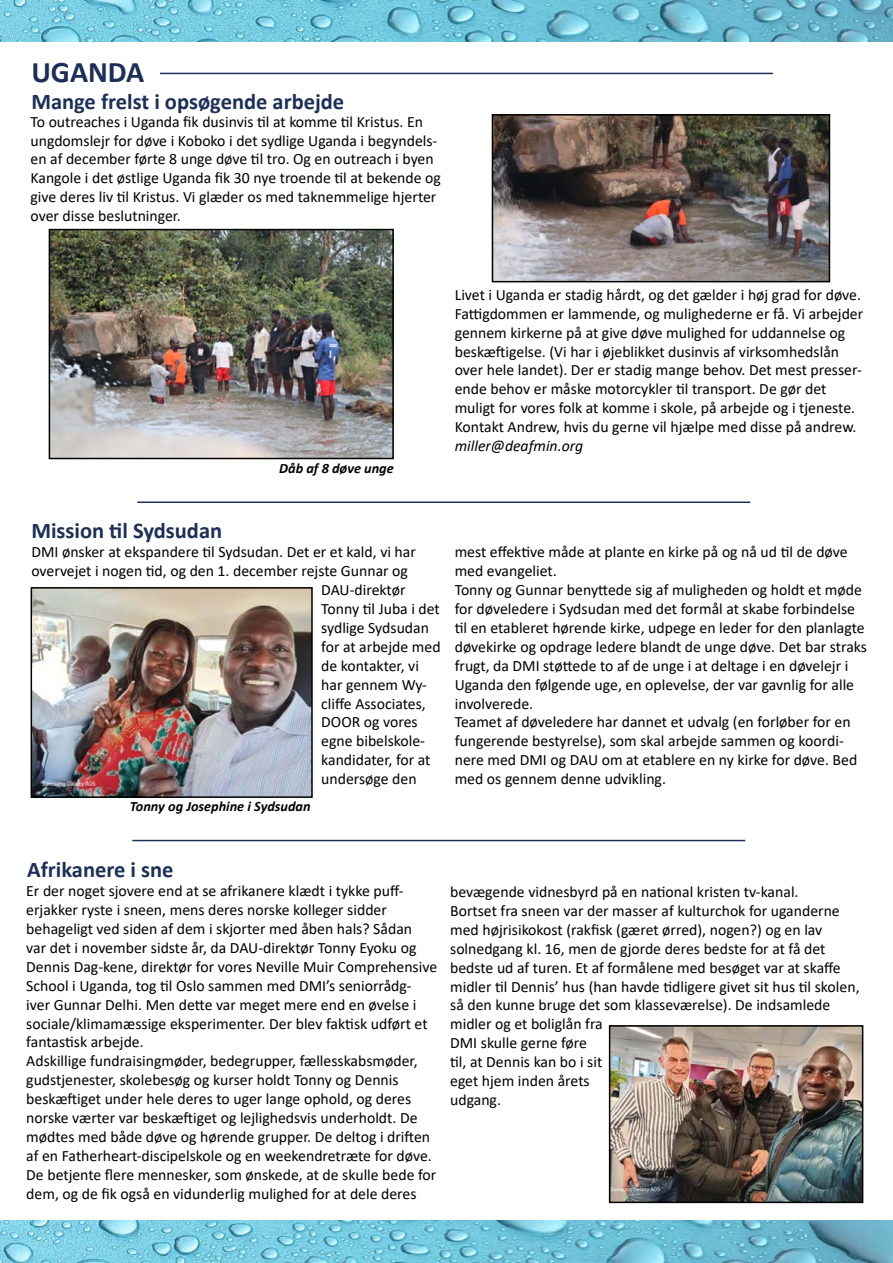
<style>
.page{position:relative;width:893px;height:1263px;background:#fff}
.page>*{position:absolute;margin:0;border:0;box-sizing:border-box;transform-origin:0 0}
.t1{font:700 30px "Calibri";color:#1c2f57}
.t2{font:700 22.5px "Calibri";color:#1c2f57}
.t3{font:15.75px/18.9px "Calibri";color:#000}
.t4{font:italic 15.75px "Calibri";color:#000}
.t5{font:italic 700 14.25px "Calibri";color:#000}
</style>
<div class="page">
<img style="left:0;top:0;width:893px;height:42px">
<img style="left:0;top:1220px;width:893px;height:43px">
<hr style="left:160px;top:73px;width:613px;height:1px;background:#1c2f57">
<img style="left:52px;top:232px;width:339px;height:224px">
<div style="left:49px;top:229px;width:345px;height:230px;border:2px solid #000"></div>
<img style="left:495px;top:117px;width:332px;height:162px">
<div style="left:492px;top:114px;width:338px;height:168px;border:2px solid #000"></div>
<hr style="left:137px;top:501px;width:613px;height:2px;background:#1c2f57">
<hr style="left:132px;top:840px;width:613px;height:1px;background:#1c2f57">
<img style="left:612px;top:1028px;width:248px;height:172px">
<div style="left:609px;top:1025px;width:254px;height:178px;border:2px solid #000"></div>
<img style="left:34px;top:590px;width:276px;height:205px">
<div style="left:31px;top:587px;width:282px;height:211px;border:2px solid #000"></div>
<h1 class="t1" style="left:31px;top:51px;width:115px">UGANDA</h1>
<p class="t3" style="left:31px;top:112px;width:412px">To outreaches i Uganda fik dusinvis til at komme til Kristus. En ungdomslejr for døve i Koboko i det sydlige Uganda i begyndels&shy;en af december førte 8 unge døve til tro. Og en outreach i byen Kangole i det østlige Uganda fik 30 nye troende til at bekende og give deres liv til Kristus. Vi glæder os med taknemmelige hjerter over disse beslutninger.</p>
<h2 class="t2" style="left:31px;top:86px;width:314px">Mange frelst i opsøgende arbejde</h2>
<p class="t5" style="left:279px;top:458px;width:116px">Dåb af 8 døve unge</p>
<p class="t3" style="left:455px;top:285px;width:410px">Livet i Uganda er stadig hårdt, og det gælder i høj grad for døve.<br>Fattigdommen er lammende, og mulighederne er få. Vi arbejder gennem kirkerne på at give døve mulighed for uddannelse og beskæftigelse. (Vi har i øjeblikket dusinvis af virksomhedslån over hele landet). Der er stadig mange behov. Det mest presser&shy;ende behov er måske motorcykler til transport. De gør det muligt for vores folk at komme i skole, på arbejde og i tjeneste.<br>Kontakt Andrew, hvis du gerne vil hjælpe med disse på andrew.</p>
<p class="t4" style="left:455px;top:435px;width:130px">miller@deafmin.org</p>
<h2 class="t2" style="left:31px;top:514px;width:192px">Mission til Sydsudan</h2>
<p class="t3" style="left:31px;top:542px;width:386px">DMI ønsker at ekspandere til Sydsudan. Det er et kald, vi har</p>
<p class="t3" style="left:31px;top:561px;width:378px">overvejet i nogen tid, og den 1. december rejste Gunnar og</p>
<p class="t3" style="left:321px;top:580px;width:86px">DAU-direktør</p>
<p class="t3" style="left:321px;top:599px;width:120px">Tonny til Juba i det</p>
<p class="t3" style="left:321px;top:618px;width:109px">sydlige Sydsudan</p>
<p class="t3" style="left:321px;top:637px;width:121px">for at arbejde med</p>
<p class="t3" style="left:321px;top:656px;width:99px">de kontakter, vi</p>
<p class="t3" style="left:321px;top:675px;width:107px">har gennem Wy-</p>
<p class="t3" style="left:321px;top:693px;width:106px">cliffe Associates,</p>
<p class="t3" style="left:321px;top:712px;width:98px">DOOR og vores</p>
<p class="t3" style="left:321px;top:731px;width:105px">egne bibelskole-</p>
<p class="t3" style="left:321px;top:750px;width:111px">kandidater, for at</p>
<p class="t3" style="left:321px;top:769px;width:97px">undersøge den</p>
<p class="t5" style="left:130px;top:796px;width:182px">Tonny og Josephine i Sydsudan</p>
<p class="t3" style="left:455px;top:542px;width:414px">mest effektive måde at plante en kirke på og nå ud til de døve med evangeliet.<br>Tonny og Gunnar benyttede sig af muligheden og holdt et møde for døveledere i Sydsudan med det formål at skabe forbindelse til en etableret hørende kirke, udpege en leder for den planlagte døvekirke og opdrage ledere blandt de unge døve. Det bar straks frugt, da DMI støttede to af de unge i at deltage i en døvelejr i Uganda den følgende uge, en oplevelse, der var gavnlig for alle involverede.<br>Teamet af døveledere har dannet et udvalg (en forløber for en fungerende bestyrelse), som skal arbejde sammen og koordi&shy;nere med DMI og DAU om at etablere en ny kirke for døve. Bed med os gennem denne udvikling.</p>
<h2 class="t2" style="left:27px;top:854px;width:148px">Afrikanere i sne</h2>
<p class="t3" style="left:26px;top:881px;width:412px">Er der noget sjovere end at se afrikanere klædt i tykke puff&shy;erjakker ryste i sneen, mens deres norske kolleger sidder behageligt ved siden af dem i skjorter med åben hals? Sådan<br>var det i november sidste år, da DAU-direktør Tonny Eyoku og Dennis Dag-kene, direktør for vores Neville Muir Comprehensive School i Uganda, tog til Oslo sammen med DMI’s seniorrådg&shy;iver Gunnar Delhi. Men dette var meget mere end en øvelse i sociale/klimamæssige eksperimenter. Der blev faktisk udført et fantastisk arbejde.<br>Adskillige fundraisingmøder, bedegrupper, fællesskabsmøder, gudstjenester, skolebesøg og kurser holdt Tonny og Dennis beskæftiget under hele deres to uger lange ophold, og deres norske værter var beskæftiget og lejlighedsvis underholdt. De mødtes med både døve og hørende grupper. De deltog i driften af en Fatherheart-discipelskole og en weekendretræte for døve.<br>De betjente flere mennesker, som ønskede, at de skulle bede for dem, og de fik også en vidunderlig mulighed for at dele deres</p>
<p class="t3" style="left:450px;top:882px;width:411px">bevægende vidnesbyrd på en national kristen tv-kanal.<br>Bortset fra sneen var der masser af kulturchok for uganderne med højrisikokost (rakfisk (gæret ørred), nogen?) og en lav solnedgang kl. 16, men de gjorde deres bedste for at få det bedste ud af turen. Et af formålene med besøget var at skaffe midler til Dennis’ hus (han havde tidligere givet sit hus til skolen, så den kunne bruge det som klasseværelse). De indsamlede midler og et boliglån fra<br>DMI skulle gerne føre<br>til, at Dennis kan bo i sit<br>eget hjem inden årets<br>udgang.</p>
</div>
